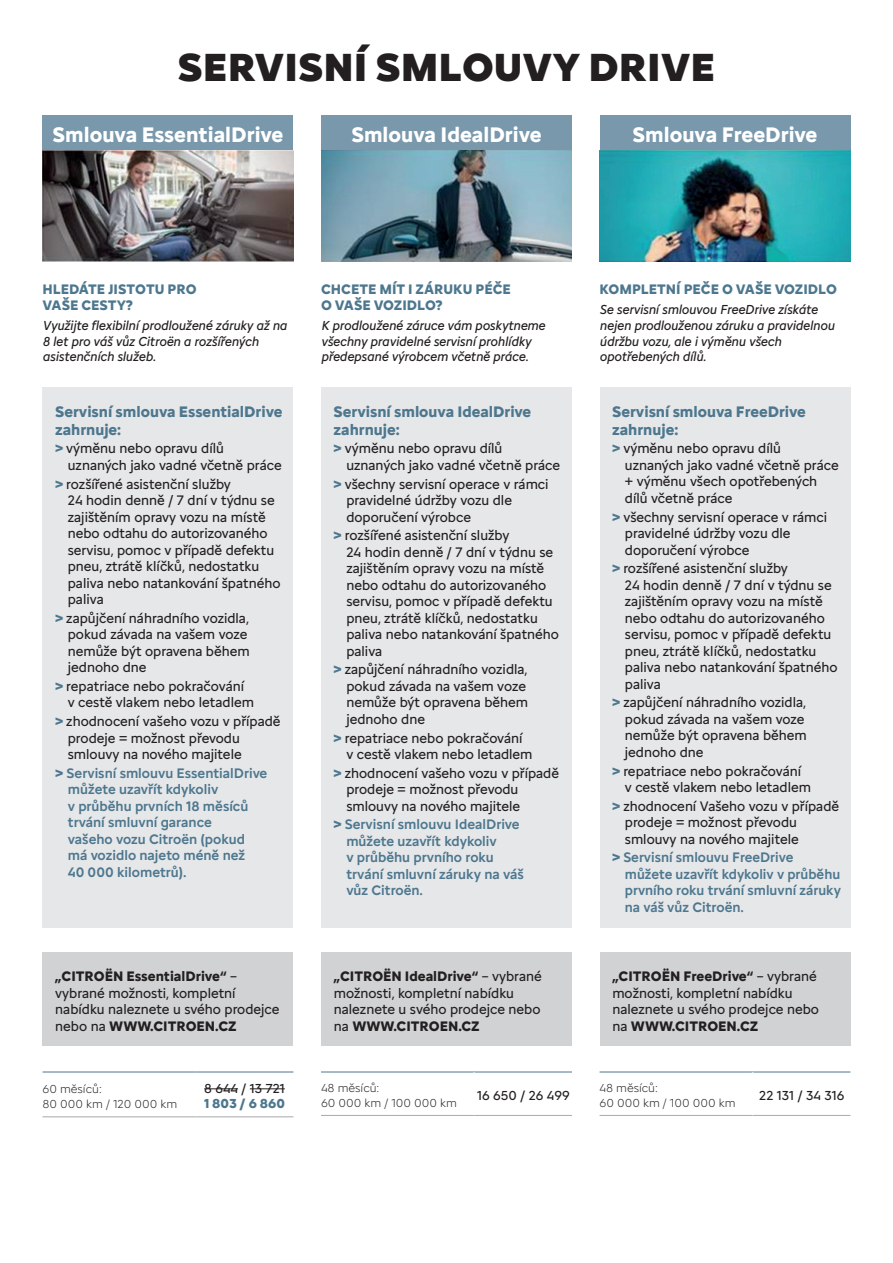
<style>
.page{position:relative;width:893px;height:1263px;background:#fff}
.page>*{position:absolute;margin:0;border:0;box-sizing:border-box;transform-origin:0 0}
.t1{font:900 40.5px "Citroen Type Latin";color:#231f20}
.t2{font:700 21.75px "Citroen Type Latin";color:#fff;scale:.96 1}
.t3{font:700 15.75px/18px "Citroen Type Latin";color:#4d778e}
.t4{font:14.25px/16.5px "Citroen Type Latin";color:#231f20}
.t5{font:500 14.25px/16.5px "Citroen Type Latin";color:#4d778e}
.t6{font:500 14.25px/16.5px "Citroen Type Latin";color:#4d778e;scale:.96 1}
.t7{font:700 14.25px/15.8px "Citroen Type Latin";color:#4d778e}
.t8{font:italic 13.5px/15.8px "Citroen Type Latin";color:#231f20}
.t9{font:13.5px "Citroen Type Latin";color:#231f20}
.t10{font:700 13.5px "Citroen Type Latin";color:#4d778e}
.t11{font:300 12px/15px "Citroen Type Latin";color:#231f20}
.s1{font-weight:700;color:#4d778e}
.s2{font-weight:700}
</style>
<div class="page">
<div style="left:43px;top:387px;width:250px;height:540px;background:#e6e7e9"></div>
<div style="left:43px;top:952px;width:250px;height:94px;background:#d1d2d4"></div>
<div style="left:321px;top:952px;width:251px;height:94px;background:#d1d2d4"></div>
<div style="left:600px;top:952px;width:250px;height:94px;background:#d1d2d4"></div>
<div style="left:321px;top:387px;width:251px;height:540px;background:#e6e7e9"></div>
<div style="left:600px;top:387px;width:250px;height:540px;background:#e6e7e9"></div>
<div style="left:43px;top:115px;width:250px;height:37px;background:#7998ab"></div>
<div style="left:600px;top:115px;width:250px;height:37px;background:#7998ab"></div>
<div style="left:321px;top:115px;width:251px;height:37px;background:#7998ab"></div>
<img style="left:43px;top:151px;width:250px;height:110px">
<hr style="left:321px;top:1115px;width:153px;height:1px;background:#a8a9ad">
<hr style="left:474px;top:1115px;width:98px;height:1px;background:#a8a9ad">
<hr style="left:321px;top:1071px;width:153px;height:1px;background:#4d778e">
<hr style="left:474px;top:1071px;width:98px;height:1px;background:#4d778e">
<hr style="left:600px;top:1115px;width:153px;height:1px;background:#a8a9ad">
<hr style="left:753px;top:1115px;width:97px;height:1px;background:#a8a9ad">
<hr style="left:600px;top:1071px;width:153px;height:1px;background:#4d778e">
<hr style="left:753px;top:1071px;width:97px;height:1px;background:#4d778e">
<img style="left:321px;top:151px;width:251px;height:110px">
<img style="left:600px;top:151px;width:250px;height:110px">
<hr style="left:43px;top:1116px;width:153px;height:1px;background:#a8a9ad">
<hr style="left:196px;top:1116px;width:97px;height:1px;background:#a8a9ad">
<hr style="left:43px;top:1071px;width:153px;height:1px;background:#4d778e">
<hr style="left:196px;top:1071px;width:97px;height:1px;background:#4d778e">
<hr style="left:204px;top:1088px;width:34px;height:1px;background:#231f20">
<hr style="left:250px;top:1088px;width:35px;height:1px;background:#231f20">
<h1 class="t1" style="left:178px;top:37px;width:539px">SERVISNÍ SMLOUVY DRIVE</h1>
<h2 class="t2" style="left:53px;top:118px;width:242px">Smlouva EssentialDrive</h2>
<h2 class="t2" style="left:351px;top:118px;width:200px">Smlouva IdealDrive</h2>
<h2 class="t2" style="left:633px;top:118px;width:194px">Smlouva FreeDrive</h2>
<p class="t7" style="left:43px;top:280px;width:156px;text-indent:36px">áte jistotu pro<br>Vaše cesty</p>
<p class="t7" style="left:43px;top:280px;width:10px">Hled</p>
<p class="t7" style="left:126px;top:296px;width:9px">?</p>
<p class="t8" style="left:43px;top:316px;width:246px">Využijte flexibilní prodloužené záruky až na<br>8 let pro váš vůz Citroën a rozšířených asistenčních služeb.</p>
<p class="t3" style="left:55px;top:401px;width:229px">Servisní smlouva EssentialDrive zahrnuje:</p>
<p class="t4" style="left:68px;top:439px;width:215px;text-indent:-13px"><span class="s1">&gt;</span> výměnu nebo opravu dílů uznaných jako vadné včetně práce</p>
<p class="t4" style="left:68px;top:474px;width:214px;text-indent:-13px"><span class="s1">&gt;</span> rozšířené asistenční služby<br>24 hodin denně / 7 dní v týdnu se zajištěním opravy vozu na místě nebo odtahu do autorizovaného servisu, pomoc v případě defektu pneu, ztrátě klíčků, nedostatku paliva nebo natankování špatného paliva</p>
<p class="t4" style="left:68px;top:608px;width:183px;text-indent:-13px"><span class="s1">&gt;</span> zapůjčení náhradního vozidla, pokud závada na vašem voze nemůže být opravena během jednoho dne</p>
<p class="t4" style="left:68px;top:676px;width:188px;text-indent:-13px"><span class="s1">&gt;</span> repatriace nebo pokračování v cestě vlakem nebo letadlem</p>
<p class="t4" style="left:68px;top:712px;width:214px;text-indent:-13px"><span class="s1">&gt;</span> zhodnocení vašeho vozu v případě prodeje = možnost převodu smlouvy na nového majitele</p>
<p class="t5" style="left:68px;top:763px;width:201px;text-indent:-13px"><span class="s2">&gt;</span> Servisní smlouvu EssentialDrive můžete uzavřít kdykoliv<br>v průběhu prvních 18 měsíců trvání smluvní garance<br>vašeho vozu Citroën (pokud má vozidlo najeto méně než<br>40 000 kilometrů).</p>
<p class="t7" style="left:321px;top:280px;width:190px;text-indent:58px">mít i záru ku péče o vaše vozidl</p>
<p class="t7" style="left:321px;top:280px;width:30px">Chcete</p>
<p class="t7" style="left:425px;top:296px;width:19px">o?</p>
<p class="t8" style="left:321px;top:316px;width:226px">K prodloužené záruce vám poskytneme všechny pravidelné servisní prohlídky předepsané výrobcem včetně práce.</p>
<p class="t3" style="left:334px;top:401px;width:199px">Servisní smlouva IdealDrive zahrnuje:</p>
<p class="t4" style="left:346px;top:439px;width:215px;text-indent:-13px"><span class="s1">&gt;</span> výměnu nebo opravu dílů uznaných jako vadné včetně práce</p>
<p class="t4" style="left:346px;top:474px;width:204px;text-indent:-13px"><span class="s1">&gt;</span> všechny servisní operace v rámci pravidelné údržby vozu dle doporučení výrobce</p>
<p class="t4" style="left:346px;top:526px;width:214px;text-indent:-13px"><span class="s1">&gt;</span> rozšířené asistenční služby<br>24 hodin denně / 7 dní v týdnu se zajištěním opravy vozu na místě nebo odtahu do autorizovaného servisu, pomoc v případě defektu pneu, ztrátě klíčků, nedostatku paliva nebo natankování špatného paliva</p>
<p class="t4" style="left:346px;top:660px;width:183px;text-indent:-13px"><span class="s1">&gt;</span> zapůjčení náhradního vozidla, pokud závada na vašem voze nemůže být opravena během jednoho dne</p>
<p class="t4" style="left:346px;top:728px;width:188px;text-indent:-13px"><span class="s1">&gt;</span> repatriace nebo pokračování v cestě vlakem nebo letadlem</p>
<p class="t4" style="left:346px;top:763px;width:214px;text-indent:-13px"><span class="s1">&gt;</span> zhodnocení vašeho vozu v případě prodeje = možnost převodu smlouvy na nového majitele</p>
<p class="t5" style="left:346px;top:815px;width:179px;text-indent:-13px"><span class="s2">&gt;</span> Servisní smlouvu IdealDrive můžete uzavřít kdykoliv<br>v průběhu prvního roku trvání smluvní záruky na váš vůz Citroën.</p>
<p class="t7" style="left:600px;top:280px;width:30px">kompletn</p>
<p class="t7" style="left:676px;top:280px;width:128px">í peče o vaše vozidl</p>
<p class="t7" style="left:826px;top:280px;width:12px">o</p>
<p class="t8" style="left:600px;top:301px;width:236px">Se servisní smlouvou FreeDrive získáte nejen prodlouženou záruku a pravidelnou údržbu vozu, ale i výměnu všech opotřebených dílů.</p>
<p class="t3" style="left:612px;top:401px;width:195px">Servisní smlouva FreeDrive zahrnuje:</p>
<p class="t4" style="left:625px;top:439px;width:215px;text-indent:-13px"><span class="s1">&gt;</span> výměnu nebo opravu dílů uznaných jako vadné včetně práce + výměnu všech opotřebených dílů včetně práce</p>
<p class="t4" style="left:625px;top:507px;width:204px;text-indent:-13px"><span class="s1">&gt;</span> všechny servisní operace v rámci pravidelné údržby vozu dle doporučení výrobce</p>
<p class="t4" style="left:625px;top:559px;width:214px;text-indent:-13px"><span class="s1">&gt;</span> rozšířené asistenční služby<br>24 hodin denně / 7 dní v týdnu se zajištěním opravy vozu na místě nebo odtahu do autorizovaného servisu, pomoc v případě defektu pneu, ztrátě klíčků, nedostatku paliva nebo natankování špatného paliva</p>
<p class="t4" style="left:625px;top:693px;width:183px;text-indent:-13px"><span class="s1">&gt;</span> zapůjčení náhradního vozidla, pokud závada na vašem voze nemůže být opravena během jednoho dne</p>
<p class="t4" style="left:625px;top:761px;width:188px;text-indent:-13px"><span class="s1">&gt;</span> repatriace nebo pokračování v cestě vlakem nebo letadlem</p>
<p class="t4" style="left:625px;top:796px;width:216px;text-indent:-13px"><span class="s1">&gt;</span> zhodnocení Vašeho vozu v případě prodeje = možnost převodu smlouvy na nového majitele</p>
<p class="t6" style="left:625px;top:848px;width:227px;text-indent:-13px"><span class="s2">&gt;</span> Servisní smlouvu FreeDrive můžete uzavřít kdykoliv v průběhu prvního roku trvání smluvní záruky na váš vůz Citroën.</p>
<p class="t4" style="left:55px;top:967px;width:226px"><span class="s2">„CITROËN EssentialDrive“</span> – vybrané možnosti, kompletní nabídku naleznete u svého prodejce nebo na <span class="s2">WWW.CITROEN.CZ</span></p>
<p class="t4" style="left:334px;top:967px;width:209px"><span class="s2">„CITROËN IdealDrive“</span> – vybrané možnosti, kompletní nabídku naleznete u svého prodejce nebo na <span class="s2">WWW.CITROEN.CZ</span></p>
<p class="t4" style="left:612px;top:967px;width:208px"><span class="s2">„CITROËN FreeDrive“</span> – vybrané možnosti, kompletní nabídku naleznete u svého prodejce nebo na <span class="s2">WWW.CITROEN.CZ</span></p>
<p class="t11" style="left:43px;top:1080px;width:136px">60 měsíců:<br>80 000 km / 120 000 km</p>
<p class="t9" style="left:204px;top:1078px;width:82px">8 644 / 13 721</p>
<p class="t10" style="left:204px;top:1093px;width:83px">1 803 / 6 860</p>
<p class="t11" style="left:321px;top:1079px;width:138px">48 měsíců:<br>60 000 km / 100 000 km</p>
<p class="t9" style="left:477px;top:1085px;width:94px">16 650 / 26 499</p>
<p class="t11" style="left:600px;top:1079px;width:138px">48 měsíců:<br>60 000 km / 100 000 km</p>
<p class="t9" style="left:759px;top:1085px;width:87px">22 131 / 34 316</p>
</div>
